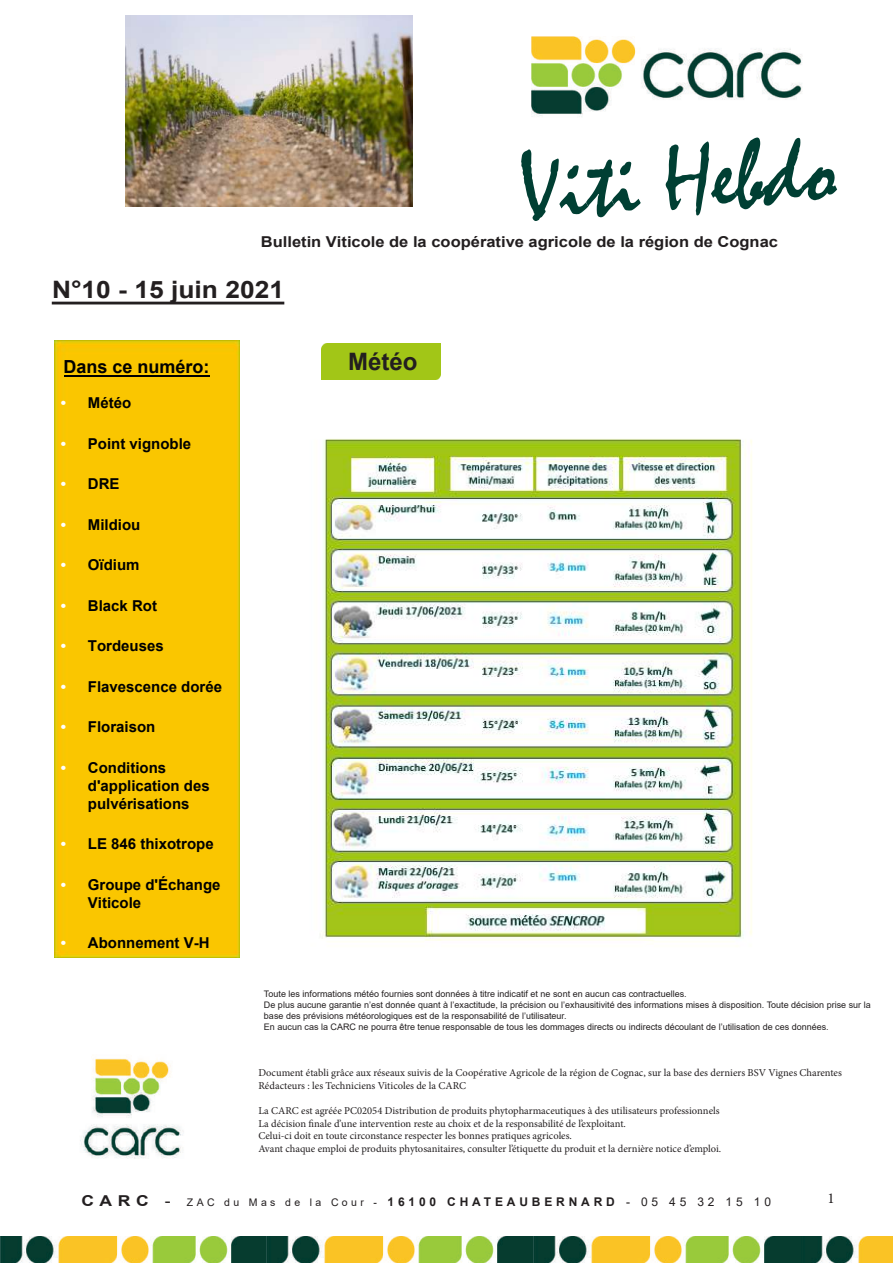
<style>
.page{position:relative;width:893px;height:1263px;background:#fff}
.page>*{position:absolute;margin:0;border:0;box-sizing:border-box;transform-origin:0 0}
.t1{font:97.5px "Mistral";color:#003f33}
.t2{font:700 24px "Arial";color:#231f20;scale:1.1 1}
.t3{font:700 24px "Arial";color:#231f20}
.t4{font:700 18px "Arial";color:#000}
.t5{font:700 15px/18px "Arial";color:#000}
.t6{font:700 15px "Arial";color:#221e1f;scale:1.1 1}
.t7{font:700 15px "Arial";color:#000}
.t8{font:15px "Minion Pro";color:#231f20}
.t9{font:700 12px "Arial";letter-spacing:.32em;color:#231f20}
.t10{font:10.5px/12.6px "Minion Pro";color:#231f20}
.t11{font:9px/10.8px "Arial";color:#231f20}
.s1{font-style:inherit}
.s2{color:#fff}
.s3{font-size:15px}
.s4{font-weight:400;font-size:15px}
.s5{font-weight:400;font-size:10.5px}
.s6{font-weight:400}
</style>
<div class="page">
<div style="left:54px;top:341px;width:186px;height:616px;background:#fac600"></div>
<hr style="left:52px;top:302px;width:232px;height:2px;background:#231f20">
<img style="left:80px;top:1056px;width:104px;height:103px">
<hr style="left:64px;top:375px;width:145px;height:2px;background:#000">
<img style="left:268px;top:1236px;width:625px;height:27px">
<img style="left:1px;top:1236px;width:267px;height:27px">
<div style="left:322px;top:344px;width:119px;height:36px;background:#a2c617"></div>
<img style="left:531px;top:36px;width:271px;height:81px">
<img style="left:126px;top:15px;width:287px;height:191px">
<img style="left:320px;top:439px;width:432px;height:502px">
<h1 class="t1" style="left:516px;top:132px;width:318px;rotate:-4deg">Viti Hebdo</h1>
<h3 class="t6" style="left:261px;top:231px;width:472px">Bulletin Viticole de la coopérative agricole de la région de Cognac</h3>
<h2 class="t2" style="left:52px;top:273px;width:212px"><span class="s1">N°</span>10 <span class="s1">-</span> 15 juin <span class="s1">2021</span></h2>
<h3 class="t4" style="left:64px;top:354px;width:148px">Dans ce numéro:</h3>
<h2 class="t3" style="left:348px;top:345px;width:71px">Météo</h2>
<h3 class="t5" style="left:61px;top:394px;width:72px"><span class="s2">•</span> Météo</h3>
<h3 class="t5" style="left:61px;top:435px;width:132px"><span class="s2">•</span> Point vignoble</h3>
<h3 class="t5" style="left:61px;top:475px;width:60px"><span class="s2">•</span> DRE</h3>
<h3 class="t5" style="left:61px;top:516px;width:81px"><span class="s2">•</span> Mildiou</h3>
<h3 class="t5" style="left:61px;top:556px;width:80px"><span class="s2">•</span> Oïdium</h3>
<h3 class="t5" style="left:61px;top:597px;width:98px"><span class="s2">•</span> Black Rot</h3>
<h3 class="t7" style="left:61px;top:635px;width:104px"><span class="s2">•</span> Tordeuses</h3>
<h3 class="t5" style="left:61px;top:678px;width:163px"><span class="s2">•</span> Flavescence dorée</h3>
<h3 class="t7" style="left:61px;top:716px;width:96px"><span class="s2">•</span> Floraison</h3>
<h3 class="t5" style="left:88px;top:759px;width:123px;text-indent:-27px"><span class="s2">•</span> Conditions d'application des pulvérisations</h3>
<h3 class="t5" style="left:61px;top:835px;width:154px"><span class="s2">•</span> LE 846 th<span class="s1">i</span>xotrope</h3>
<h3 class="t5" style="left:88px;top:876px;width:134px;text-indent:-27px"><span class="s2">•</span> Groupe d'Échange<br>Viticole</h3>
<h3 class="t5" style="left:61px;top:934px;width:150px"><span class="s2">•</span> Abonnement V-H</h3>
<p class="t11" style="left:264px;top:989px;width:608px">Toute les informations météo fournies sont données à titre indicatif et ne sont en aucun cas contractuelles.<br>De plus aucune garantie n’est donnée quant à l’exactitude, la précision ou l’exhausitivité des informations mises à disposition. Toute décision prise sur la base des prévisions météorologiques est de la responsabilité de l’utilisateur.<br>En aucun cas la CARC ne pourra être tenue responsable de tous les dommages directs ou indirects découlant de l’utilisation de ces données.</p>
<p class="t10" style="left:258px;top:1067px;width:585px">Document établi grâce aux réseaux suivis de la Coopérative Agricole de la région de Cognac, sur la base des derniers BSV Vignes Charentes<br>Rédacteurs : les Techniciens Viticoles de la CARC</p>
<p class="t10" style="left:258px;top:1104px;width:464px">La CARC est agréée PC02054 Distribution de produits phytopharmaceutiques à des utilisateurs professionnels La décision finale d’une intervention reste au choix et de la responsabilité de l’exploitant.<br>Celui-ci doit en toute circonstance respecter les bonnes pratiques agricoles.<br>Avant chaque emploi de produits phytosanitaires, consulter l’étiquette du produit et la dernière notice d’emploi.</p>
<h3 class="t8" style="left:827px;top:1188px;width:9px">1</h3>
<p class="t9" style="left:81px;top:1193px;width:691px"><span class="s3">CARC</span> <span class="s4">-</span> <span class="s5">ZAC du Mas de la Cour -</span> 16100 CHATEAUBERNARD <span class="s6">- 05 45 32 15 10</span></p>
</div>
